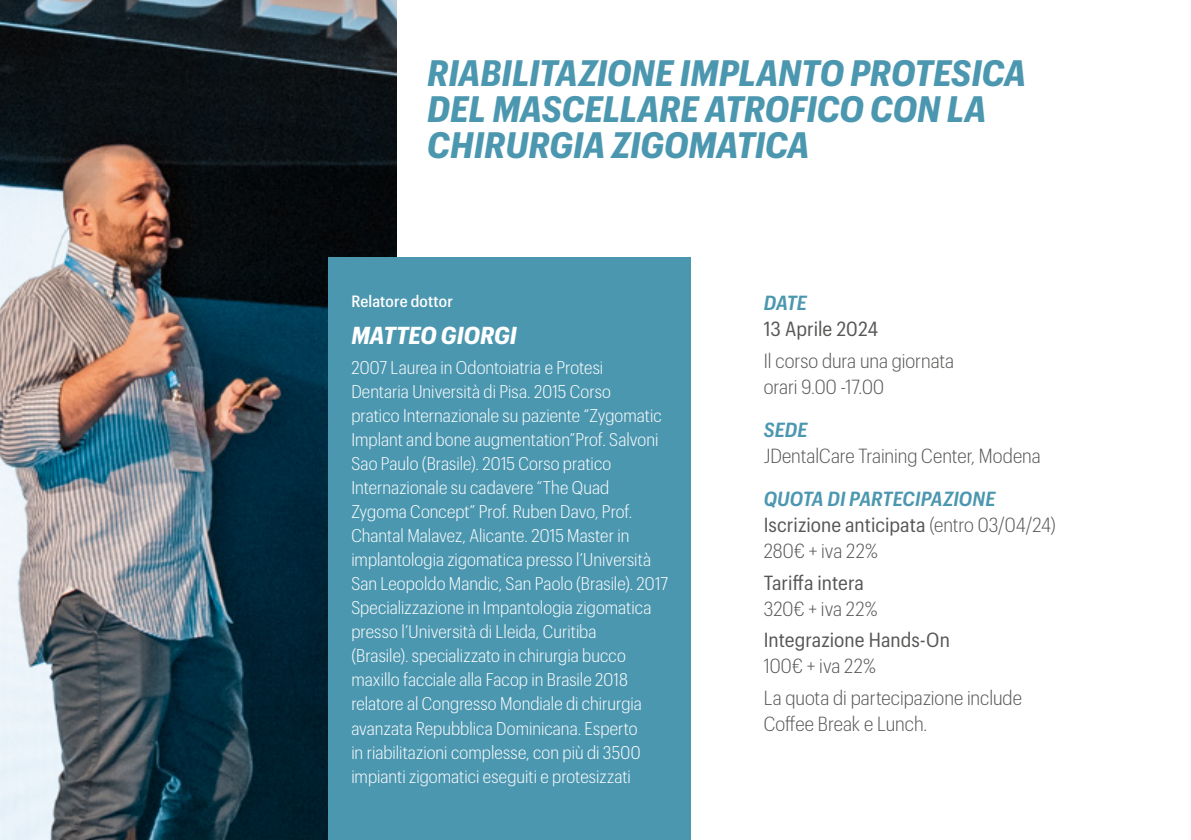
<style>
.page{position:relative;width:1191px;height:840px;background:#fff}
.page>*{position:absolute;margin:0;border:0;box-sizing:border-box;transform-origin:0 0}
.t1{font:italic 700 36px/36px "Graphik Compact";letter-spacing:-.005em;color:#4c97b0}
.t2{font:italic 700 24px "Graphik Compact";color:#fff}
.t3{font:300 20px/26px "Graphik Compact";color:#575756}
.t4{font:20px "Graphik Compact";color:#575756}
.t5{font:italic 600 20px "Graphik Compact";letter-spacing:-.005em;color:#4c97b0}
.t6{font:300 18px/24px "Graphik Compact";letter-spacing:.005em;color:#fff}
.t7{font:500 16px "Graphik Compact";letter-spacing:.01em;color:#fff}
.s1{font-weight:600;font-style:italic;color:#4c97b0}
.s2{font-weight:400}
</style>
<div class="page">
<img style="left:0;top:0;width:397px;height:839px">
<div style="left:328px;top:257px;width:363px;height:582px;background:#4c97b0"></div>
<h1 class="t1" style="left:427px;top:52px;width:600px">RIABILITAZIONE IMPLANTO PROTESICA<br>DEL MASCELLARE ATROFICO CON LA<br>CHIRURGIA ZIGOMATICA</h1>
<p class="t7" style="left:351px;top:289px;width:103px">Relatore dottor</p>
<h2 class="t2" style="left:351px;top:318px;width:167px">MATTEO GIORGI</h2>
<p class="t6" style="left:351px;top:354px;width:318px">2007 Laurea in Odontoiatria e Protesi<br>Dentaria Università di Pisa. 2015 Corso<br>pratico Internazionale su paziente “Zygomatic Implant and bone augmentation”Prof. Salvoni Sao Paulo (Brasile). 2015 Corso pratico Internazionale su cadavere “The Quad Zygoma Concept” Prof. Ruben Davo, Prof.<br>Chantal Malavez, Alicante. 2015 Master in implantologia zigomatica presso l’Università San Leopoldo Mandic, San Paolo (Brasile). 2017<br>Specializzazione in Impantologia zigomatica presso l’Università di Lleida, Curitiba<br>(Brasile). specializzato in chirurgia bucco maxillo facciale alla Facop in Brasile 2018 relatore al Congresso Mondiale di chirurgia avanzata Repubblica Dominicana. Esperto<br>in riabilitazioni complesse, con più di 3500 impianti zigomatici eseguiti e protesizzati</p>
<p class="t5" style="left:763px;top:288px;width:45px">DATE</p>
<p class="t4" style="left:763px;top:314px;width:116px">13 Aprile 2024</p>
<p class="t3" style="left:763px;top:346px;width:192px">Il corso dura una giornata orari 9.00 -17.00</p>
<p class="t5" style="left:763px;top:414px;width:45px">SEDE</p>
<p class="t3" style="left:763px;top:441px;width:278px">JDentalCare Training Center, Modena</p>
<p class="t3" style="left:763px;top:484px;width:294px"><span class="s1">QUOTA DI PARTECIPAZIONE<br></span><span class="s2">Iscrizione anticipata</span> (entro 03/04/24)<br>280€ + iva 22%</p>
<p class="t4" style="left:763px;top:567px;width:102px">Tariffa intera</p>
<p class="t3" style="left:763px;top:593px;width:115px">320€ + iva 22%</p>
<p class="t4" style="left:763px;top:625px;width:188px">Integrazione Hands-On</p>
<p class="t3" style="left:763px;top:648px;width:260px;line-height:31.6px">100€ + iva 22%<br>La quota di partecipazione include</p>
<p class="t3" style="left:763px;top:709px;width:165px">Coffee Break e Lunch.</p>
</div>
